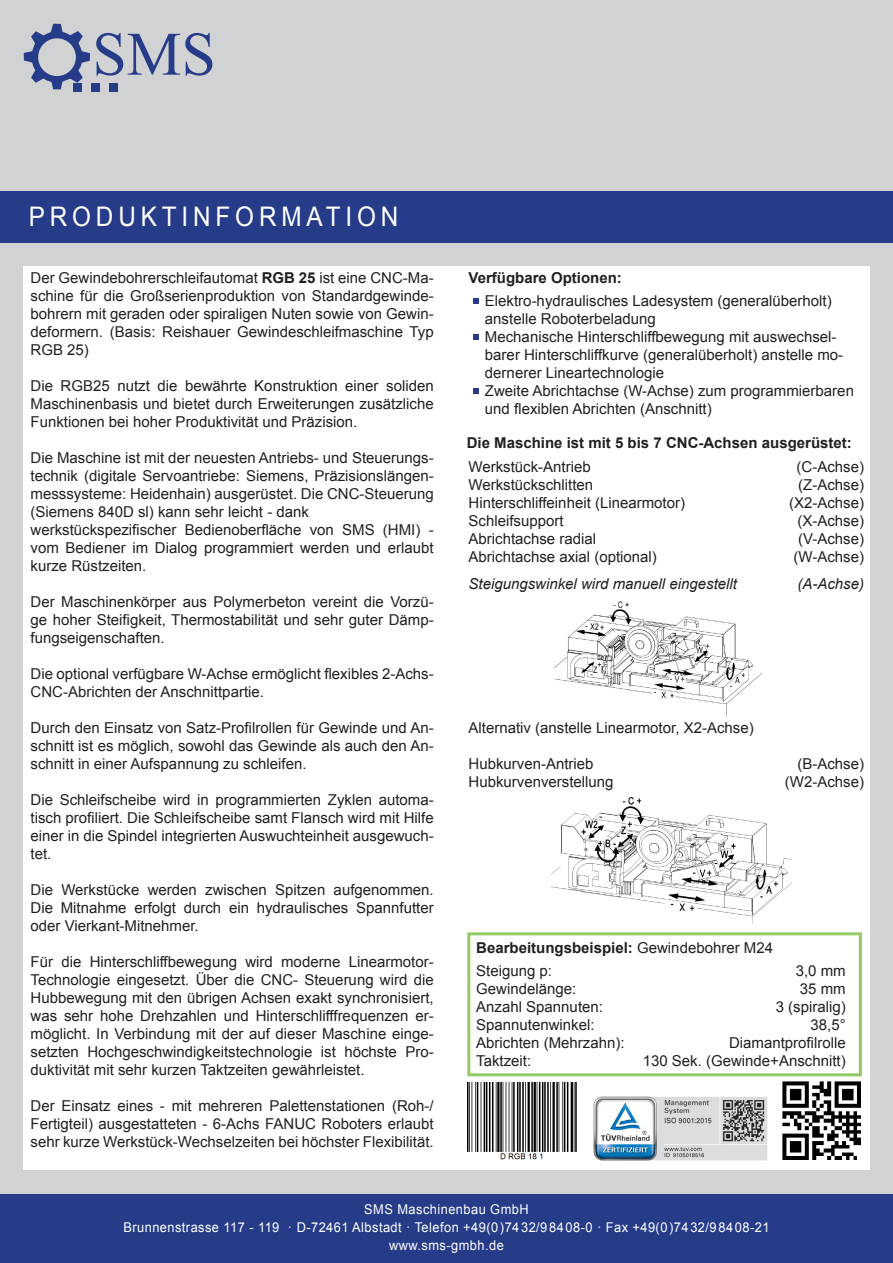
<style>
.page{position:relative;width:893px;height:1263px;background:#fff}
.page>*{position:absolute;margin:0;border:0;box-sizing:border-box;transform-origin:0 0}
.Produktinformation{font:27px "Arial";letter-spacing:.2em;color:#fff;scale:.9 1}
.t1{font:15px/18px "Arial";color:#231f20;text-align:justify}
.t2{font:700 15px "Arial";color:#231f20}
.t3{font:italic 15px "Arial";color:#231f20}
.t4{font:13.5px "Arial";letter-spacing:.035em;color:#fff;scale:.95 1}
.s1{font-weight:700}
.s2{font-weight:400}
</style>
<div class="page">
<div style="left:0;top:0;width:893px;height:1196px;background:#d1d2d4"></div>
<div style="left:0;top:1195px;width:893px;height:68px;background:#263c89"></div>
<div style="left:0;top:191px;width:893px;height:51px;background:#263c89"></div>
<div style="left:23px;top:266px;width:847px;height:903px;background:#fff"></div>
<img style="left:782px;top:1081px;width:79px;height:79px">
<svg style="left:473px;top:299px;width:5px;height:5px"></svg>
<svg style="left:473px;top:335px;width:5px;height:5px"></svg>
<svg style="left:96px;top:33px;width:116px;height:43px"></svg>
<div style="left:91px;top:83px;width:9px;height:9px;background:#263c89"></div>
<div style="left:109px;top:83px;width:9px;height:9px;background:#263c89"></div>
<svg style="left:24px;top:24px;width:66px;height:65px"></svg>
<div style="left:73px;top:83px;width:9px;height:9px;background:#263c89"></div>
<div style="left:467px;top:932px;width:395px;height:144px;border:3px solid #92cb66"></div>
<img style="left:468px;top:1082px;width:108px;height:78px">
<svg style="left:473px;top:388px;width:5px;height:6px"></svg>
<img style="left:552px;top:796px;width:240px;height:127px">
<img style="left:554px;top:601px;width:208px;height:115px">
<img style="left:593px;top:1096px;width:174px;height:64px">
<p class="Produktinformation" style="left:29px;top:199px;width:412px">PRODUKTINFORMATION</p>
<p class="t1" style="left:31px;top:269px;width:405px">Der Gewindebohrerschleifautomat <span class="s1">RGB 25</span> ist eine CNC-Ma&shy;schine für die Großserienproduktion von Standardgewinde&shy;bohrern mit geraden oder spiraligen Nuten sowie von Gewin&shy;deformern. (Basis: Reishauer Gewindeschleifmaschine Typ RGB 25)</p>
<p class="t1" style="left:31px;top:377px;width:405px">Die RGB25 nutzt die bewährte Konstruktion einer soliden Maschinenbasis und bietet durch Erweiterungen zusätzliche Funktionen bei hoher Produktivität und Präzision.</p>
<p class="t1" style="left:31px;top:449px;width:405px">Die Maschine ist mit der neuesten Antriebs- und Steuerungs&shy;technik (digitale Servoantriebe: Siemens, Präzisionslängen&shy;messsysteme: Heidenhain) ausgerüstet. Die CNC-Steuerung (Siemens 840D sl) kann sehr leicht - dank</p>
<p class="t1" style="left:31px;top:521px;width:405px">werkstückspezifischer Bedienoberfläche von SMS (HMI) - vom Bediener im Dialog programmiert werden und erlaubt kurze Rüstzeiten.</p>
<p class="t1" style="left:31px;top:593px;width:405px">Der Maschinenkörper aus Polymerbeton vereint die Vorzü&shy;ge hoher Steifigkeit, Thermostabilität und sehr guter Dämp&shy;fungseigenschaften.</p>
<p class="t1" style="left:31px;top:665px;width:405px">Die optional verfügbare W-Achse ermöglicht flexibles 2-Achs-<br>CNC-Abrichten der Anschnittpartie.</p>
<p class="t1" style="left:31px;top:719px;width:405px">Durch den Einsatz von Satz-Profilrollen für Gewinde und An&shy;schnitt ist es möglich, sowohl das Gewinde als auch den An&shy;schnitt in einer Aufspannung zu schleifen.</p>
<p class="t1" style="left:31px;top:791px;width:405px">Die Schleifscheibe wird in programmierten Zyklen automa&shy;tisch profiliert. Die Schleifscheibe samt Flansch wird mit Hilfe einer in die Spindel integrierten Auswuchteinheit ausgewuch&shy;tet.</p>
<p class="t1" style="left:31px;top:881px;width:405px">Die Werkstücke werden zwischen Spitzen aufgenommen.<br>Die Mitnahme erfolgt durch ein hydraulisches Spannfutter oder Vierkant-Mitnehmer.</p>
<p class="t1" style="left:31px;top:953px;width:405px">Für die Hinterschliffbewegung wird moderne Linearmotor-Technologie eingesetzt. Über die CNC- Steuerung wird die Hubbewegung mit den übrigen Achsen exakt synchronisiert, was sehr hohe Drehzahlen und Hinterschlifffrequenzen er&shy;möglicht. In Verbindung mit der auf dieser Maschine einge&shy;setzten Hochgeschwindigkeitstechnologie ist höchste Pro&shy;duktivität mit sehr kurzen Taktzeiten gewährleistet.</p>
<p class="t1" style="left:31px;top:1097px;width:405px">Der Einsatz eines - mit mehreren Palettenstationen (Roh-/ Fertigteil) ausgestatteten - 6-Achs FANUC Roboters erlaubt sehr kurze Werkstück-Wechselzeiten bei höchster Flexibilität.</p>
<p class="t2" style="left:469px;top:268px;width:155px">Verfügbare Optionen:</p>
<p class="t1" style="left:485px;top:292px;width:348px">Elektro-hydraulisches Ladesystem (generalüberholt)</p>
<p class="t1" style="left:485px;top:310px;width:360px;text-align:left">anstelle Roboterbeladung<br>Mechanische Hinterschliffbewegung mit auswechsel&shy;barer Hinterschliffkurve (generalüberholt) anstelle mo&shy;dernerer Lineartechnologie</p>
<p class="t1" style="left:485px;top:382px;width:370px">Zweite Abrichtachse (W-Achse) zum programmierbaren und flexiblen Abrichten (Anschnitt)</p>
<p class="t2" style="left:467px;top:433px;width:387px">Die Maschine ist mit 5 bis 7 CNC-Achsen ausgerüstet:</p>
<p class="t1" style="left:469px;top:457px;width:124px">Werkstück-Antrieb</p>
<p class="t1" style="left:796px;top:457px;width:69px">(C-Achse)</p>
<p class="t1" style="left:469px;top:475px;width:126px">Werkstückschlitten</p>
<p class="t1" style="left:798px;top:475px;width:67px">(Z-Achse)</p>
<p class="t1" style="left:469px;top:493px;width:218px">Hinterschliffeinheit (Linearmotor)</p>
<p class="t1" style="left:789px;top:493px;width:77px">(X2-Achse)</p>
<p class="t1" style="left:469px;top:511px;width:97px">Schleifsupport</p>
<p class="t1" style="left:797px;top:511px;width:68px">(X-Achse)</p>
<p class="t1" style="left:469px;top:529px;width:129px">Abrichtachse radial</p>
<p class="t1" style="left:798px;top:529px;width:67px">(V-Achse)</p>
<p class="t1" style="left:469px;top:547px;width:190px">Abrichtachse axial (optional)</p>
<p class="t1" style="left:793px;top:547px;width:72px">(W-Achse)</p>
<p class="t3" style="left:469px;top:574px;width:270px">Steigungswinkel wird manuell eingestellt</p>
<p class="t3" style="left:797px;top:574px;width:68px">(A-Achse)</p>
<p class="t1" style="left:469px;top:719px;width:287px">Alternativ (anstelle Linearmotor, X2-Achse)</p>
<p class="t1" style="left:469px;top:755px;width:127px">Hubkurven-Antrieb</p>
<p class="t1" style="left:797px;top:755px;width:68px">(B-Achse)</p>
<p class="t1" style="left:469px;top:773px;width:147px">Hubkurvenverstellung</p>
<p class="t1" style="left:785px;top:773px;width:81px">(W2-Achse)</p>
<p class="t2" style="left:476px;top:938px;width:298px">Bearbeitungsbeispiel: <span class="s2">Gewindebohrer M24</span></p>
<p class="t1" style="left:476px;top:962px;width:77px">Steigung p:</p>
<p class="t1" style="left:796px;top:962px;width:52px">3,0 mm</p>
<p class="t1" style="left:476px;top:980px;width:102px">Gewindelänge:</p>
<p class="t1" style="left:800px;top:980px;width:47px">35 mm</p>
<p class="t1" style="left:476px;top:998px;width:128px">Anzahl Spannuten:</p>
<p class="t1" style="left:776px;top:998px;width:72px">3 (spiralig)</p>
<p class="t1" style="left:476px;top:1016px;width:120px">Spannutenwinkel:</p>
<p class="t1" style="left:811px;top:1016px;width:37px">38,5°</p>
<p class="t1" style="left:476px;top:1034px;width:150px">Abrichten (Mehrzahn):</p>
<p class="t1" style="left:729px;top:1034px;width:118px">Diamantprofilrolle</p>
<p class="t1" style="left:476px;top:1052px;width:57px">Taktzeit:</p>
<p class="t1" style="left:643px;top:1052px;width:205px">130 Sek. (Gewinde+Anschnitt)</p>
<p class="t4" style="left:364px;top:1200px;width:175px">SMS Maschinenbau GmbH</p>
<p class="t4" style="left:123px;top:1218px;width:681px">Brunnenstrasse 117 - 119 · D-72461 Albstadt · Telefon +49(0)7432/98408-0 · Fax +49(0)7432/98408-21</p>
<p class="t4" style="left:389px;top:1236px;width:122px">www.sms-gmbh.de</p>
</div>
